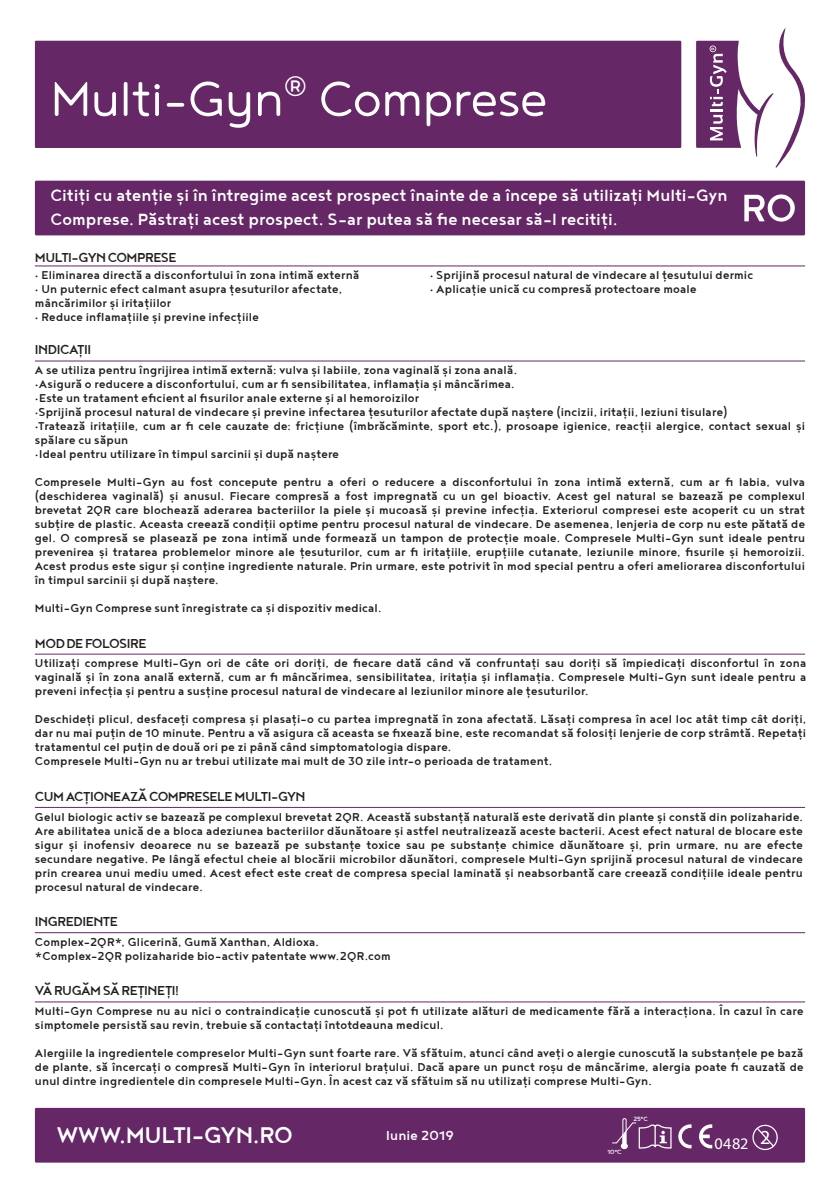
<style>
.page{position:relative;width:840px;height:1191px;background:#fff}
.page>*{position:absolute;margin:0;border:0;box-sizing:border-box;transform-origin:0 0}
.t1{font:60px "Noyh R Light";letter-spacing:-.02em;color:#fff}
.t2{font:500 28px "Noyh";letter-spacing:-.02em;color:#fff}
.t3{font:500 20px/24px "Noyh";color:#fff}
.t4{font:500 16px "Noyh";letter-spacing:-.03em;color:#231f20}
.t5{font:500 16px "Noyh";letter-spacing:.01em;color:#fff}
.t6{font:500 14px/14px "Noyh";letter-spacing:.015em;color:#231f20}
.t7{font:500 7.4px "Noyh";letter-spacing:-.025em;color:#fff}
</style>
<div class="page">
<div style="left:35px;top:181px;width:769px;height:54px;background:#652766"></div>
<svg style="left:696px;top:28px;width:110px;height:140px"></svg>
<div style="left:35px;top:41px;width:646px;height:107px;background:#652766"></div>
<svg style="left:744px;top:194px;width:50px;height:28px"></svg>
<hr style="left:35px;top:653px;width:769px;height:1px;background:#652766">
<hr style="left:35px;top:807px;width:769px;height:1px;background:#652766">
<hr style="left:35px;top:932px;width:769px;height:1px;background:#652766">
<hr style="left:35px;top:1001px;width:769px;height:1px;background:#652766">
<hr style="left:35px;top:360px;width:769px;height:1px;background:#652766">
<hr style="left:35px;top:265px;width:769px;height:1px;background:#652766">
<div style="left:35px;top:1107px;width:769px;height:55px;background:#652766"></div>
<div style="left:622px;top:1118px;width:4px;height:27px;border:1px solid #fff;border-radius:2px"></div>
<svg style="left:612px;top:1121px;width:59px;height:29px"></svg>
<svg style="left:678px;top:1124px;width:13px;height:24px"></svg>
<div style="left:751px;top:1124px;width:26px;height:26px;border:1px solid #fff;border-radius:50%"></div>
<svg style="left:699px;top:1124px;width:14px;height:25px"></svg>
<svg style="left:755px;top:1126px;width:19px;height:21px"></svg>
<h1 class="t1" style="left:50px;top:66px;width:498px">Multi-Gyn<sup>®</sup> Comprese</h1>
<h3 class="t3" style="left:50px;top:183px;width:678px">Citiți cu atenție și în întregime acest prospect înainte de a începe să utilizați Multi-Gyn<br>Comprese. Păstrați acest prospect. S-ar putea să fie necesar să-l recitiți.</h3>
<p class="t4" style="left:35px;top:248px;width:143px">MULTI-GYN COMPRESE</p>
<p class="t6" style="left:35px;top:268px;width:326px">• Eliminarea directă a disconfortului în zona intimă externă</p>
<p class="t6" style="left:35px;top:282px;width:308px">• Un puternic efect calmant asupra țesuturilor afectate, mâncărimilor și iritațiilor</p>
<p class="t6" style="left:35px;top:310px;width:225px">• Reduce inflamațiile și previne infecțiile</p>
<p class="t6" style="left:429px;top:268px;width:325px">• Sprijină procesul natural de vindecare al țesutului dermic</p>
<p class="t6" style="left:429px;top:282px;width:268px">• Aplicație unică cu compresă protectoare moale</p>
<p class="t4" style="left:35px;top:341px;width:58px">INDICAȚII</p>
<p class="t6" style="left:35px;top:363px;width:483px">A se utiliza pentru îngrijirea intimă externă: vulva și labiile, zona vaginală și zona anală.</p>
<p class="t6" style="left:35px;top:377px;width:481px">•Asigură o reducere a disconfortului, cum ar fi sensibilitatea, inflamația și mâncărimea.</p>
<p class="t6" style="left:35px;top:391px;width:385px">•Este un tratament eficient al fisurilor anale externe și al hemoroizilor</p>
<p class="t6" style="left:35px;top:405px;width:693px">•Sprijină procesul natural de vindecare și previne infectarea țesuturilor afectate după naștere (incizii, iritații, leziuni tisulare)</p>
<p class="t6" style="left:35px;top:419px;width:771px">•Tratează iritațiile, cum ar fi cele cauzate de: fricțiune (îmbrăcăminte, sport etc.), prosoape igienice, reacții alergice, contact sexual și spălare cu săpun</p>
<p class="t6" style="left:35px;top:440px;width:771px;line-height:27.8px">•Ideal pentru utilizare în timpul sarcinii și după naștere<br>Compresele Multi-Gyn au fost concepute pentru a oferi o reducere a disconfortului în zona intimă externă, cum ar fi labia, vulva</p>
<p class="t6" style="left:35px;top:488px;width:771px;text-align:justify">(deschiderea vaginală) și anusul. Fiecare compresă a fost impregnată cu un gel bioactiv. Acest gel natural se bazează pe complexul brevetat 2QR care blochează aderarea bacteriilor la piele și mucoasă și previne infecția. Exteriorul compresei este acoperit cu un strat subțire de plastic. Aceasta creează condiții optime pentru procesul natural de vindecare. De asemenea, lenjeria de corp nu este pătată de gel. O compresă se plasează pe zona intimă unde formează un tampon de protecție moale. Compresele Multi-Gyn sunt ideale pentru prevenirea și tratarea problemelor minore ale țesuturilor, cum ar fi iritațiile, erupțiile cutanate, leziunile minore, fisurile și hemoroizii.<br>Acest produs este sigur și conține ingrediente naturale. Prin urmare, este potrivit în mod special pentru a oferi ameliorarea disconfortului în timpul sarcinii și după naștere.</p>
<p class="t6" style="left:35px;top:600px;width:348px">Multi-Gyn Comprese sunt înregistrate ca și dispozitiv medical.</p>
<p class="t4" style="left:35px;top:634px;width:113px">MOD DE FOLOSIRE</p>
<p class="t6" style="left:35px;top:656px;width:772px;text-align:justify">Utilizați comprese Multi-Gyn ori de câte ori doriți, de fiecare dată când vă confruntați sau doriți să împiedicați disconfortul în zona vaginală și în zona anală externă, cum ar fi mâncărimea, sensibilitatea, iritația și inflamația. Compresele Multi-Gyn sunt ideale pentru a preveni infecția și pentru a susține procesul natural de vindecare al leziunilor minore ale țesuturilor.</p>
<p class="t6" style="left:35px;top:712px;width:772px">Deschideți plicul, desfaceți compresa și plasați-o cu partea impregnată în zona afectată. Lăsați compresa în acel loc atât timp cât doriți, dar nu mai puțin de 10 minute. Pentru a vă asigura că aceasta se fixează bine, este recomandat să folosiți lenjerie de corp strâmtă. Repetați tratamentul cel puțin de două ori pe zi până când simptomatologia dispare.<br>Compresele Multi-Gyn nu ar trebui utilizate mai mult de 30 zile intr-o perioada de tratament.</p>
<p class="t4" style="left:35px;top:787px;width:272px">CUM ACȚIONEAZĂ COMPRESELE MULTI-GYN</p>
<p class="t6" style="left:35px;top:809px;width:769px;text-align:justify">Gelul biologic activ se bazează pe complexul brevetat 2QR. Această substanță naturală este derivată din plante și constă din polizaharide.<br>Are abilitatea unică de a bloca adeziunea bacteriilor dăunătoare și astfel neutralizează aceste bacterii. Acest efect natural de blocare este sigur și inofensiv deoarece nu se bazează pe substanțe toxice sau pe substanțe chimice dăunătoare și, prin urmare, nu are efecte secundare negative. Pe lângă efectul cheie al blocării microbilor dăunători, compresele Multi-Gyn sprijină procesul natural de vindecare prin crearea unui mediu umed. Acest efect este creat de compresa special laminată și neabsorbantă care creează condițiile ideale pentru procesul natural de vindecare.</p>
<p class="t4" style="left:35px;top:912px;width:85px">INGREDIENTE</p>
<p class="t6" style="left:35px;top:934px;width:357px">Complex-2QR*, Glicerină, Gumă Xanthan, Aldioxa. *Complex-2QR polizaharide bio-activ patentate www.2QR.com</p>
<p class="t4" style="left:35px;top:981px;width:146px">VĂ RUGĂM SĂ REȚINEȚI!</p>
<p class="t6" style="left:35px;top:1003px;width:769px">Multi-Gyn Comprese nu au nici o contraindicație cunoscută și pot fi utilizate alături de medicamente fără a interacționa. În cazul în care simptomele persistă sau revin, trebuie să contactați întotdeauna medicul.</p>
<p class="t6" style="left:35px;top:1045px;width:769px;text-align:justify">Alergiile la ingredientele compreselor Multi-Gyn sunt foarte rare. Vă sfătuim, atunci când aveți o alergie cunoscută la substanțele pe bază de plante, să încercați o compresă Multi-Gyn în interiorul brațului. Dacă apare un punct roșu de mâncărime, alergia poate fi cauzată de unul dintre ingredientele din compresele Multi-Gyn. În acest caz vă sfătuim să nu utilizați comprese Multi-Gyn.</p>
<h2 class="t2" style="left:57px;top:1119px;width:237px">WWW.MULTI-GYN.RO</h2>
<p class="t5" style="left:386px;top:1126px;width:69px">Iunie 2019</p>
<p class="t7" style="left:607px;top:1147px;width:16px">10ºC</p>
<p class="t7" style="left:633px;top:1114px;width:16px">25ºC</p>
</div>
